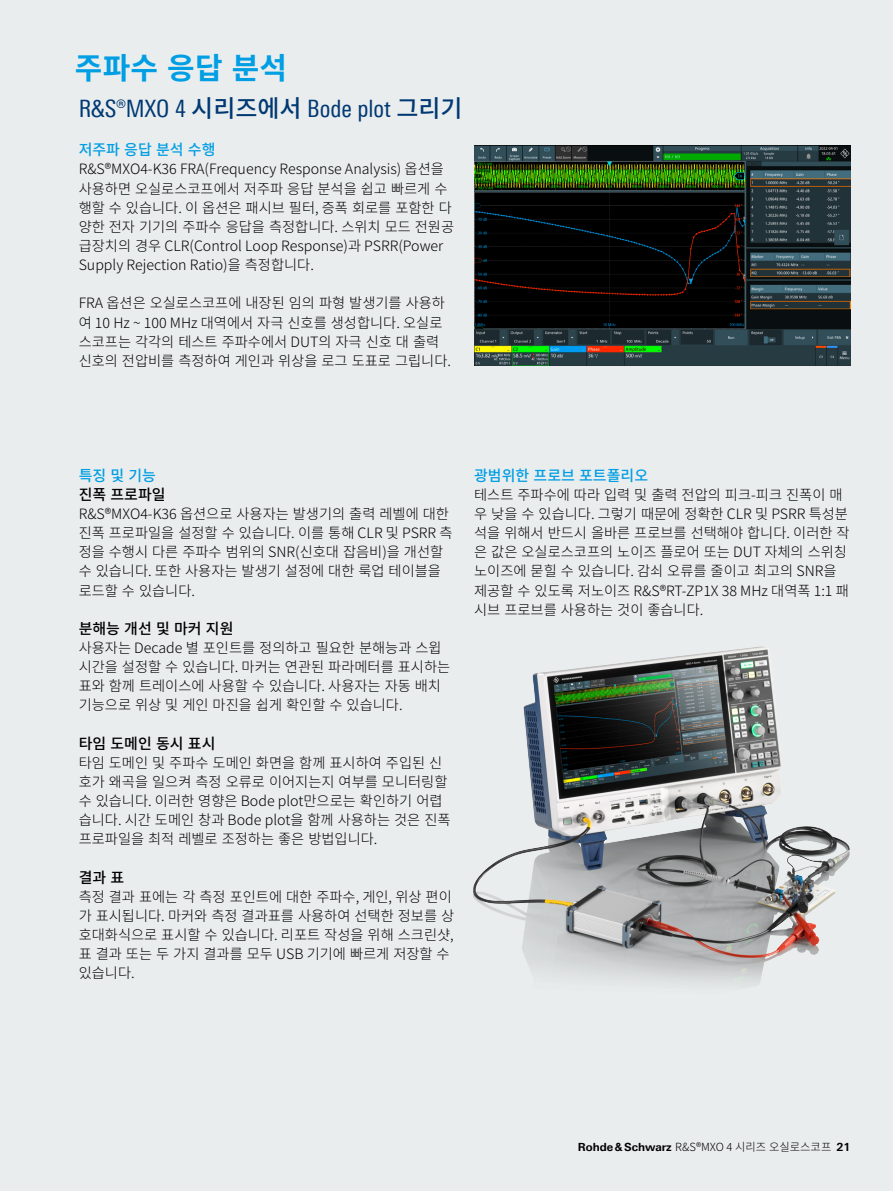
<style>
.page{position:relative;width:893px;height:1191px;background:#eaedee}
.page>*{position:absolute;margin:0;border:0;box-sizing:border-box;transform-origin:0 0}
.Seiten_Headline_20Pt{font:700 30px "Source Han Sans K";letter-spacing:.01em;color:#009ee3}
.Mittlere_Headline_bl{font:24px "Linotype Univers 420 Cn";color:#003973}
.Absatzfett_cyan{font:500 15px "Source Han Sans K";color:#009ee3}
.Absatzfett_schwarz{font:500 15px "Source Han Sans K";color:#000}
.Absatzfett_schwarz_o{font:500 15px "Source Han Sans K";color:#000}
.Haupttext_ohne_Absta{font:300 14.25px/19.2px "Source Han Sans K";color:#000}
.Haupttext{font:300 14.25px/19.2px "Source Han Sans K";color:#000}
.t1{font:300 11.25px "Source Han Sans K";color:#000}
.s1{font-family:"Source Han Sans K";font-weight:500}
.s2{font-family:"Linotype Univers 630";font-weight:700}
</style>
<div class="page">
<img style="left:474px;top:145px;width:376px;height:221px">
<img style="left:525px;top:826px;width:311px;height:158px">
<img style="left:473px;top:646px;width:333px;height:311px">
<p class="Seiten_Headline_20Pt" style="left:75px;top:51px;width:214px">주파수 응답 분석</p>
<p class="Mittlere_Headline_bl" style="left:79px;top:94px;width:385px">R&amp;S®MXO 4 <span class="s1">시리즈에서</span> Bode plot <span class="s1">그리기</span></p>
<p class="Absatzfett_cyan" style="left:79px;top:141px;width:138px">저주파 응답 분석 수행</p>
<p class="Haupttext_ohne_Absta" style="left:79px;top:160px;width:377px">R&amp;S®MXO4-K36 FRA(Frequency Response Analysis) 옵션을 사용하면 오실로스코프에서 저주파 응답 분석을 쉽고 빠르게 수 행할 수 있습니다. 이 옵션은 패시브 필터, 증폭 회로를 포함한 다 양한 전자 기기의 주파수 응답을 측정합니다. 스위치 모드 전원공 급장치의 경우 CLR(Control Loop Response)과 PSRR(Power Supply Rejection Ratio)을 측정합니다.</p>
<p class="Haupttext" style="left:79px;top:294px;width:374px">FRA 옵션은 오실로스코프에 내장된 임의 파형 발생기를 사용하 여 -10 Hz ~ 100 MHz 대역에서 자극 신호를 생성합니다. 오실로 스코프는 각각의 테스트 주파수에서 DUT의 자극 신호 대 출력 신호의 전압비를 측정하여 게인과 위상을 로그 도표로 그립니다.</p>
<p class="Absatzfett_cyan" style="left:79px;top:467px;width:79px">특징 및 기능</p>
<p class="Absatzfett_schwarz_o" style="left:79px;top:486px;width:89px">진폭 프로파일</p>
<p class="Haupttext_ohne_Absta" style="left:79px;top:504px;width:375px">R&amp;S®MXO4-K36 옵션으로 사용자는 발생기의 출력 레벨에 대한 진폭 프로파일을 설정할 수 있습니다. 이를 통해 CLR 및 PSRR 측 정을 수행시 다른 주파수 범위의 SNR(신호대 잡음비)을 개선할 수 있습니다. 또한 사용자는 발생기 설정에 대한 룩업 테이블을 로드할 수 있습니다.</p>
<p class="Absatzfett_schwarz" style="left:79px;top:620px;width:156px">분해능 개선 및 마커 지원</p>
<p class="Haupttext_ohne_Absta" style="left:79px;top:638px;width:373px">사용자는 Decade 별 포인트를 정의하고 필요한 분해능과 스윕 시간을 설정할 수 있습니다. 마커는 연관된 파라메터를 표시하는 표와 함께 트레이스에 사용할 수 있습니다. 사용자는 자동 배치 기능으로 위상 및 게인 마진을 쉽게 확인할 수 있습니다.</p>
<p class="Absatzfett_schwarz" style="left:79px;top:734px;width:138px">타임 도메인 동시 표시</p>
<p class="Haupttext_ohne_Absta" style="left:79px;top:753px;width:373px">타임 도메인 및 주파수 도메인 화면을 함께 표시하여 주입된 신 호가 왜곡을 일으켜 측정 오류로 이어지는지 여부를 모니터링할 수 있습니다. 이러한 영향은 Bode plot만으로는 확인하기 어렵 습니다. 시간 도메인 창과 Bode plot을 함께 사용하는 것은 진폭 프로파일을 최적 레벨로 조정하는 좋은 방법입니다.</p>
<p class="Absatzfett_schwarz" style="left:79px;top:868px;width:47px">결과 표</p>
<p class="Haupttext_ohne_Absta" style="left:79px;top:887px;width:377px">측정 결과 표에는 각 측정 포인트에 대한 주파수, 게인, 위상 편이 가 표시됩니다. 마커와 측정 결과표를 사용하여 선택한 정보를 상 호대화식으로 표시할 수 있습니다. 리포트 작성을 위해 스크린샷, 표 결과 또는 두 가지 결과를 모두 USB 기기에 빠르게 저장할 수 있습니다.</p>
<p class="Absatzfett_cyan" style="left:474px;top:467px;width:175px">광범위한 프로브 포트폴리오</p>
<p class="Haupttext_ohne_Absta" style="left:474px;top:485px;width:377px">테스트 주파수에 따라 입력 및 출력 전압의 피크-피크 진폭이 매 우 낮을 수 있습니다. 그렇기 때문에 정확한 CLR 및 PSRR 특성분 석을 위해서 반드시 올바른 프로브를 선택해야 합니다. 이러한 작 은 값은 오실로스코프의 노이즈 플로어 또는 DUT 자체의 스위칭 노이즈에 묻힐 수 있습니다. 감쇠 오류를 줄이고 최고의 SNR을 제공할 수 있도록 저노이즈 R&amp;S®RT-ZP1X 38 MHz 대역폭 1:1 패 시브 프로브를 사용하는 것이 좋습니다.</p>
<p class="t1" style="left:578px;top:1140px;width:274px"><span class="s2">Rohde&amp;Schwarz</span> R&amp;S®MXO 4 시리즈 오실로스코프 <span class="s2">21</span></p>
</div>
